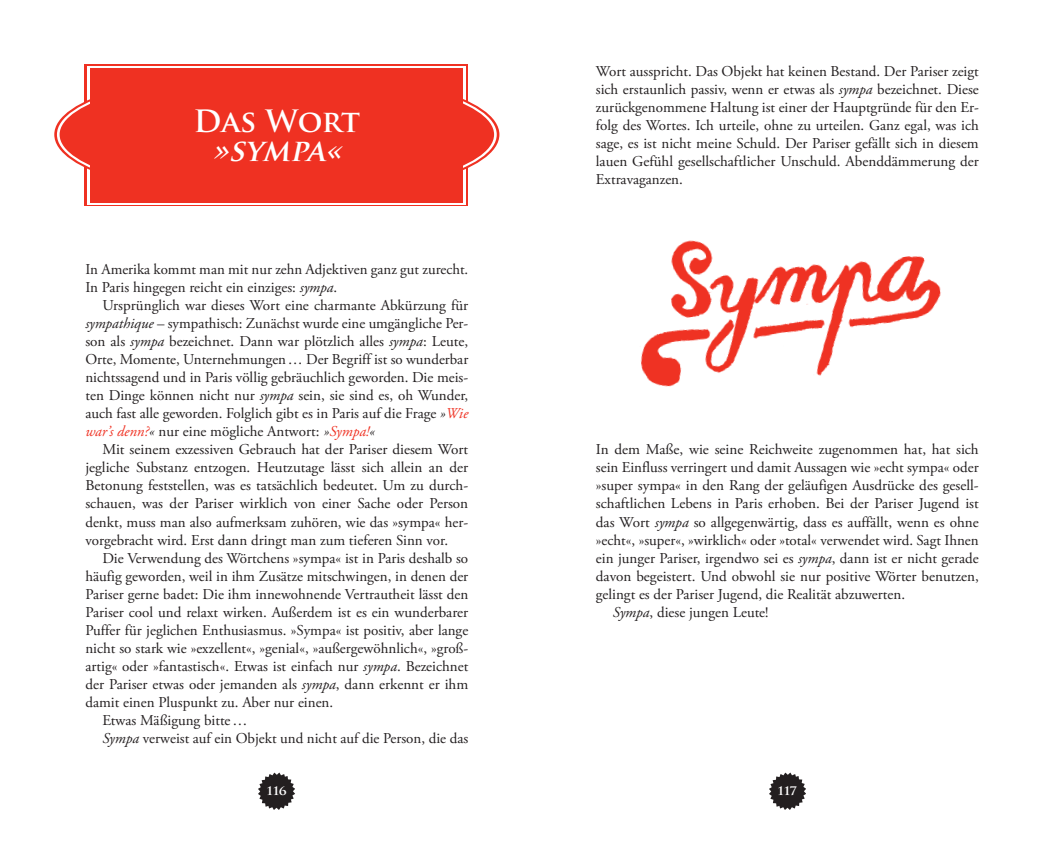
<style>
.page{position:relative;width:1063px;height:851px;background:#fff}
.page>*{position:absolute;margin:0;border:0;box-sizing:border-box;transform-origin:0 0}
.t1{font:700 30px "Trajan Pro";letter-spacing:-.01em;color:#fff}
.t2{font:italic 700 30px "Trajan Pro";color:#fff}
.t3{font:15px/18px "Adobe Garamond Pro";color:#231f20;text-align:justify}
.t4{font:700 13.5px "Trajan Pro";color:#fff}
.s1{font-style:italic}
.s2{font-style:italic;color:#ef3122}
</style>
<div class="page">
<img style="left:258px;top:772px;width:37px;height:37px">
<img style="left:769px;top:772px;width:37px;height:37px">
<div style="left:85px;top:64px;width:383px;height:142px;background:linear-gradient(to right,#fff,#fff)"></div>
<svg style="left:87px;top:66px;width:378px;height:138px"></svg>
<svg style="left:57px;top:72px;width:439px;height:125px"></svg>
<div style="left:60px;top:74px;width:434px;height:121px;background:#ef3122;border-radius:50%"></div>
<div style="left:90px;top:68px;width:373px;height:134px;background:#ef3122"></div>
<img style="left:640px;top:240px;width:301px;height:147px">
<h1 class="t1" style="left:193px;top:104px;width:168px">Das Wort</h1>
<h1 class="t2" style="left:212px;top:133px;width:135px">»SYMPA«</h1>
<p class="t3" style="left:85px;top:262px;width:384px">In Amerika kommt man mit nur zehn Adjektiven ganz gut zurecht.<br>In Paris hingegen reicht ein einziges: <span class="s1">sympa</span>.</p>
<p class="t3" style="left:85px;top:298px;width:384px;text-indent:17px">Ursprünglich war dieses Wort eine charmante Abkürzung für <span class="s1">sympathique</span> – sympathisch: Zunächst wurde eine umgängliche Per&shy;son als <span class="s1">sympa</span> bezeichnet. Dann war plötzlich alles <span class="s1">sympa</span>: Leute, Orte, Momente, Unternehmungen … Der Begriff ist so wunderbar nichtssagend und in Paris völlig gebräuchlich geworden. Die meis&shy;ten Dinge können nicht nur <span class="s1">sympa</span> sein, sie sind es, oh Wunder, auch fast alle geworden. Folglich gibt es in Paris auf die Frage <span class="s1">»</span><span class="s2">Wie war’s denn?</span><span class="s1">«</span> nur eine mögliche Antwort: <span class="s1">»</span><span class="s2">Sympa!</span><span class="s1">«</span></p>
<p class="t3" style="left:85px;top:442px;width:384px;text-indent:17px">Mit seinem exzessiven Gebrauch hat der Pariser diesem Wort jegliche Substanz entzogen. Heutzutage lässt sich allein an der Betonung feststellen, was es tatsächlich bedeutet. Um zu durch&shy;schauen, was der Pariser wirklich von einer Sache oder Person denkt, muss man also aufmerksam zuhören, wie das »sympa« her&shy;vorgebracht wird. Erst dann dringt man zum tieferen Sinn vor.</p>
<p class="t3" style="left:102px;top:550px;width:367px">Die Verwendung des Wörtchens »sympa« ist in Paris deshalb so</p>
<p class="t3" style="left:85px;top:568px;width:384px">häufig geworden, weil in ihm Zusätze mitschwingen, in denen der</p>
<p class="t3" style="left:85px;top:586px;width:384px">Pariser gerne badet: Die ihm innewohnende Vertrautheit lässt den</p>
<p class="t3" style="left:85px;top:604px;width:384px">Pariser cool und relaxt wirken. Außerdem ist es ein wunderbarer</p>
<p class="t3" style="left:85px;top:622px;width:384px">Puffer für jeglichen Enthusiasmus. »Sympa« ist positiv, aber lange</p>
<p class="t3" style="left:85px;top:640px;width:384px">nicht so stark wie »exzellent«, »genial«, »außergewöhnlich«, »groß-</p>
<p class="t3" style="left:85px;top:658px;width:384px">artig« oder »fantastisch«. Etwas ist einfach nur <span class="s1">sympa</span>. Bezeichnet</p>
<p class="t3" style="left:85px;top:676px;width:384px">der Pariser etwas oder jemanden als <span class="s1">sympa</span>, dann erkennt er ihm</p>
<p class="t3" style="left:85px;top:694px;width:249px">damit einen Pluspunkt zu. Aber nur einen.</p>
<p class="t3" style="left:102px;top:712px;width:146px">Etwas Mäßigung bitte …</p>
<p class="t3" style="left:102px;top:730px;width:367px"><span class="s1">Sympa</span> verweist auf ein Objekt und nicht auf die Person, die das</p>
<p class="t3" style="left:596px;top:64px;width:384px">Wort ausspricht. Das Objekt hat keinen Bestand. Der Pariser zeigt sich erstaunlich passiv, wenn er etwas als <span class="s1">sympa</span> bezeichnet. Diese zurückgenommene Haltung ist einer der Hauptgründe für den Er&shy;folg des Wortes. Ich urteile, ohne zu urteilen. Ganz egal, was ich sage, es ist nicht meine Schuld. Der Pariser gefällt sich in diesem lauen Gefühl gesellschaftlicher Unschuld. Abenddämmerung der Extravaganzen.</p>
<p class="t3" style="left:596px;top:442px;width:384px">In dem Maße, wie seine Reichweite zugenommen hat, hat sich</p>
<p class="t3" style="left:596px;top:460px;width:384px">sein Einfluss verringert und damit Aussagen wie »echt sympa« oder</p>
<p class="t3" style="left:596px;top:478px;width:384px">» super sympa« in den Rang der geläufigen Ausdrücke des gesell-</p>
<p class="t3" style="left:596px;top:496px;width:384px">schaftlichen Lebens in Paris erhoben. Bei der Pariser Jugend ist</p>
<p class="t3" style="left:596px;top:514px;width:384px">das Wort <span class="s1">sympa</span> so allgegenwärtig, dass es auffällt, wenn es ohne</p>
<p class="t3" style="left:596px;top:532px;width:384px">»echt«, »super«, »wirklich« oder »total« verwendet wird. Sagt Ihnen</p>
<p class="t3" style="left:596px;top:550px;width:384px">ein junger Pariser, irgendwo sei es <span class="s1">sympa</span>, dann ist er nicht gerade</p>
<p class="t3" style="left:596px;top:568px;width:384px">davon begeistert. Und obwohl sie nur positive Wörter benutzen,</p>
<p class="t3" style="left:596px;top:586px;width:311px">gelingt es der Pariser Jugend, die Realität abzuwerten.</p>
<p class="t3" style="left:613px;top:604px;width:157px"><span class="s1">Sympa</span>, diese jungen Leute!</p>
<p class="t4" style="left:267px;top:782px;width:22px">116</p>
<p class="t4" style="left:777px;top:782px;width:20px">117</p>
</div>
